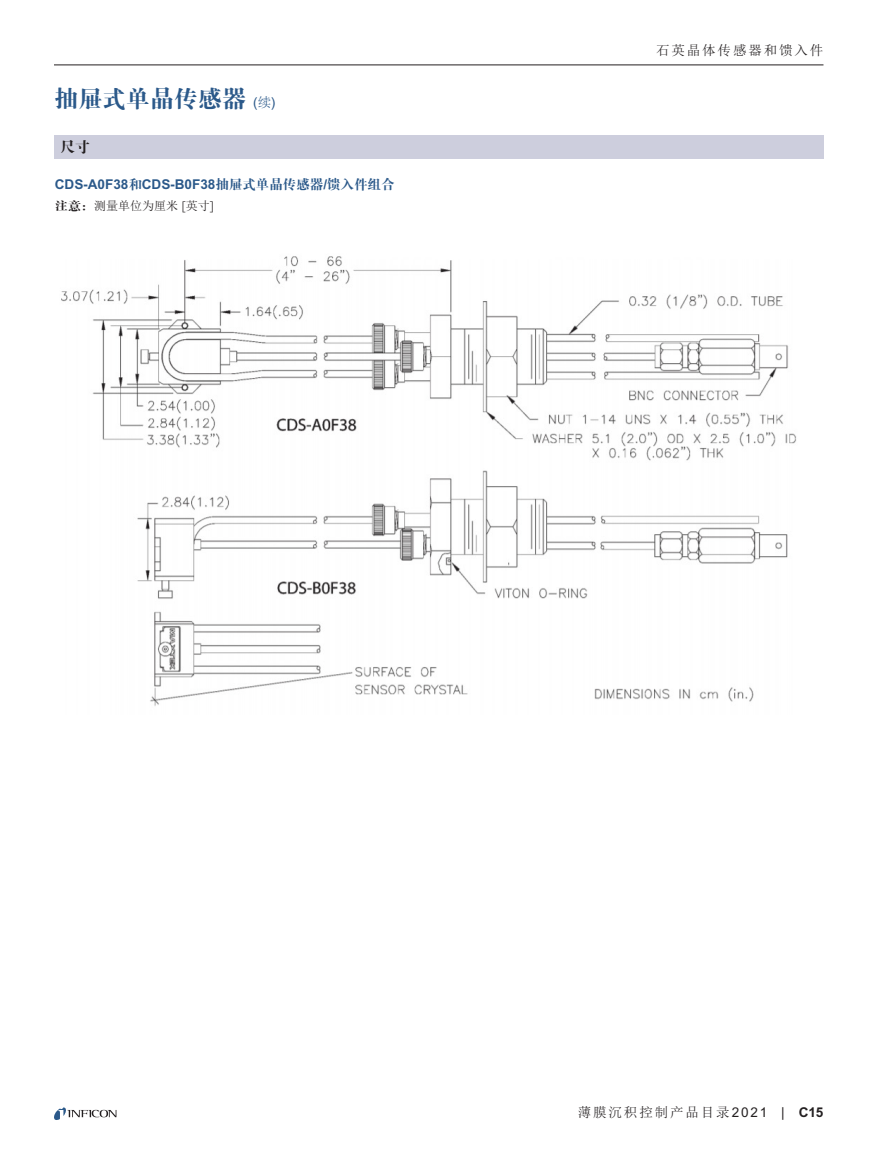
<style>
.page{position:relative;width:891px;height:1175px;background:#fff}
.page>*{position:absolute;margin:0;border:0;box-sizing:border-box;transform-origin:0 0}
.subhead_16{font:24px "FZDBSJW GB1 0";color:#2b598a}
.CHART__subhead{font:15px "FZDBSJW GB1 0";color:#231f20}
.SPECS{font:700 13.5px "Arial MT Std";color:#2b598a}
.t1{font:13.5px "Sim Sun";letter-spacing:.14em;color:#231f20}
.SPECS-2{font:12px "Sim Sun";color:#231f20}
.s1{font-family:"Arial MT Std";font-size:13.5px}
.s2{font-family:"Sim Sun";font-size:13.5px}
.s3{font-family:"FZDBSJW GB1 0";font-weight:400}
.s4{font-family:"FZDBSJW GB1 0"}
.s5{font-family:"Arial MT Std";font-weight:300}
.s6{font-family:"Arial MT Std"}
.s7{font-family:"Arial MT Std";font-weight:700}
</style>
<div class="page">
<hr style="left:54px;top:64px;width:769px;height:1px;background:#231f20">
<svg style="left:54px;top:1107px;width:62px;height:13px"></svg>
<img style="left:61px;top:256px;width:735px;height:450px">
<div style="left:54px;top:135px;width:770px;height:24px;background:#cdcedd"></div>
<p class="subhead_16" style="left:54px;top:86px;width:223px">抽屉式单晶传感器 <span class="s1">(</span><span class="s2">续</span><span class="s1">)</span></p>
<p class="CHART__subhead" style="left:60px;top:139px;width:31px">尺寸</p>
<p class="SPECS" style="left:55px;top:176px;width:341px">CDS-A0F38<span class="s3">和</span>CDS-B0F38<span class="s3">抽屉式单晶传感器</span>/<span class="s3">馈入件组合</span></p>
<p class="SPECS-2" style="left:55px;top:199px;width:160px"><span class="s4">注意：</span>测量单位为厘米 <span class="s5">[</span>英寸<span class="s5">]</span></p>
<p class="t1" style="left:656px;top:43px;width:169px">石英晶体传感器和馈入件</p>
<p class="t1" style="left:578px;top:1105px;width:247px">薄膜沉积控制产品目录<span class="s6">2021 |</span> <span class="s7">C15</span></p>
</div>
